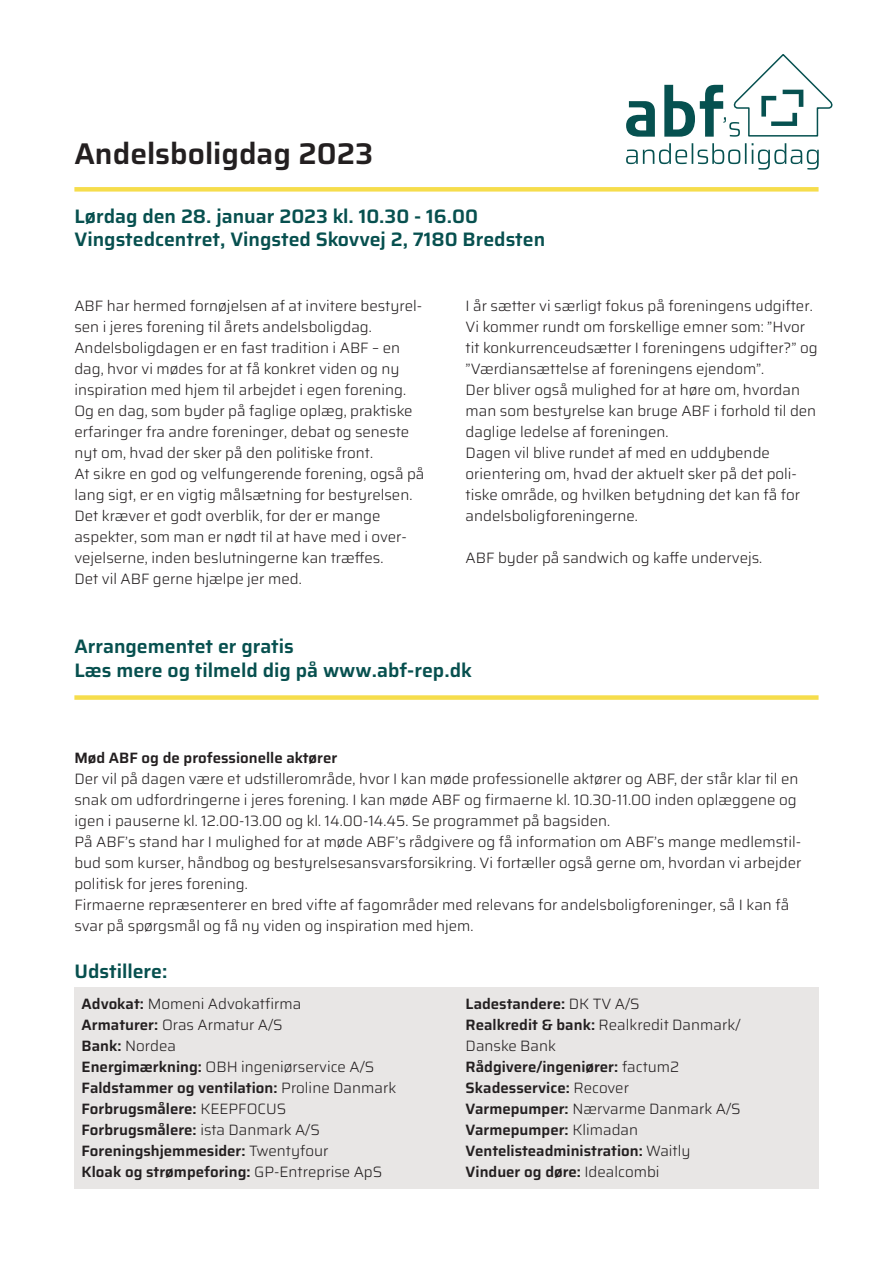
<style>
.page{position:relative;width:893px;height:1263px;background:#fff}
.page>*{position:absolute;margin:0;border:0;box-sizing:border-box;transform-origin:0 0}
.t1{font:600 30px "Saira";color:#231f20}
.t2{font:600 19.5px/23.4px "Saira";color:#07504f}
.t3{font:300 15px/21px "Saira";color:#231f20}
.t4{font:600 15px/21px "Saira";color:#231f20}
.s1{font-weight:300}
</style>
<div class="page">
<div style="left:74px;top:987px;width:745px;height:201px;background:#e8e6e5"></div>
<div style="left:74px;top:187px;width:745px;height:5px;background:#f6dd4c"></div>
<svg style="left:626px;top:101px;width:29px;height:36px"></svg>
<svg style="left:626px;top:143px;width:193px;height:27px"></svg>
<svg style="left:664px;top:55px;width:169px;height:82px"></svg>
<div style="left:74px;top:695px;width:745px;height:5px;background:#f6dd4c"></div>
<h1 class="t1" style="left:74px;top:129px;width:300px">Andelsboligdag 2023</h1>
<h2 class="t2" style="left:74px;top:203px;width:472px">Lørdag den 28. januar 2023 kl. 10.30 - 16.00<br>Vingstedcentret, Vingsted Skovvej 2, 7180 Bredsten</h2>
<p class="t3" style="left:74px;top:295px;width:352px">ABF har hermed fornøjelsen af at invitere bestyrel&shy;sen i jeres forening til årets andelsboligdag.<br>Andelsboligdagen er en fast tradition i ABF – en dag, hvor vi mødes for at få konkret viden og ny inspiration med hjem til arbejdet i egen forening.<br>Og en dag, som byder på faglige oplæg, praktiske erfaringer fra andre foreninger, debat og seneste nyt om, hvad der sker på den politiske front.<br>At sikre en god og velfungerende forening, også på lang sigt, er en vigtig målsætning for bestyrelsen.<br>Det kræver et godt overblik, for der er mange aspekter, som man er nødt til at have med i over&shy;vejelserne, inden beslutningerne kan træffes.<br>Det vil ABF gerne hjælpe jer med.</p>
<p class="t3" style="left:466px;top:295px;width:353px">I år sætter vi særligt fokus på foreningens udgifter.<br>Vi kommer rundt om forskellige emner som: ”Hvor tit konkurrenceudsætter I foreningens udgifter?” og ”Værdiansættelse af foreningens ejendom”.<br>Der bliver også mulighed for at høre om, hvordan man som bestyrelse kan bruge ABF i forhold til den daglige ledelse af foreningen.<br>Dagen vil blive rundet af med en uddybende orientering om, hvad der aktuelt sker på det poli&shy;tiske område, og hvilken betydning det kan få for andelsboligforeningerne.</p>
<p class="t3" style="left:466px;top:547px;width:298px">ABF byder på sandwich og kaffe undervejs.</p>
<h2 class="t2" style="left:74px;top:634px;width:399px">Arrangementet er gratis<br>Læs mere og tilmeld dig på www.abf-rep.dk</h2>
<p class="t4" style="left:74px;top:746px;width:264px">Mød ABF og de professionelle aktører</p>
<p class="t3" style="left:74px;top:767px;width:728px">Der vil på dagen være et udstillerområde, hvor I kan møde professionelle aktører og ABF, der står klar til en snak om udfordringerne i jeres forening. I kan møde ABF og firmaerne kl. 10.30-11.00 inden oplæggene og igen i pauserne kl. 12.00-13.00 og kl. 14.00-14.45. Se programmet på bagsiden.<br>På ABF’s stand har I mulighed for at møde ABF’s rådgivere og få information om ABF’s mange medlemstil&shy;bud som kurser, håndbog og bestyrelsesansvarsforsikring. Vi fortæller også gerne om, hvordan vi arbejder politisk for jeres forening.<br>Firmaerne repræsenterer en bred vifte af fagområder med relevans for andelsboligforeninger, så I kan få svar på spørgsmål og få ny viden og inspiration med hjem.</p>
<h2 class="t2" style="left:74px;top:959px;width:94px">Udstillere:</h2>
<p class="t4" style="left:82px;top:993px;width:316px">Advokat: <span class="s1">Momeni Advokatfirma<br></span>Armaturer: <span class="s1">Oras Armatur A/S<br></span>Bank: <span class="s1">Nordea<br></span>Energimærkning: <span class="s1">OBH ingeniørservice A/S </span>Faldstammer og ventilation: <span class="s1">Proline Danmark </span>Forbrugsmålere: <span class="s1">KEEPFOCUS </span>Forbrugsmålere: <span class="s1">ista Danmark A/S </span>Foreningshjemmesider: <span class="s1">Twentyfour<br></span>Kloak og strømpeforing: <span class="s1">GP-Entreprise ApS</span></p>
<p class="t4" style="left:466px;top:993px;width:276px">Ladestandere: <span class="s1">DK TV A/S<br></span>Realkredit &amp; bank: <span class="s1">Realkredit Danmark/<br>Danske Bank<br></span>Rådgivere/ingeniører: <span class="s1">factum2<br></span>Skadesservice: <span class="s1">Recover<br></span>Varmepumper: <span class="s1">Nærvarme Danmark A/S<br></span>Varmepumper: <span class="s1">Klimadan<br></span>Ventelisteadministration: <span class="s1">Waitly<br></span>Vinduer og døre: <span class="s1">Idealcombi</span></p>
</div>
